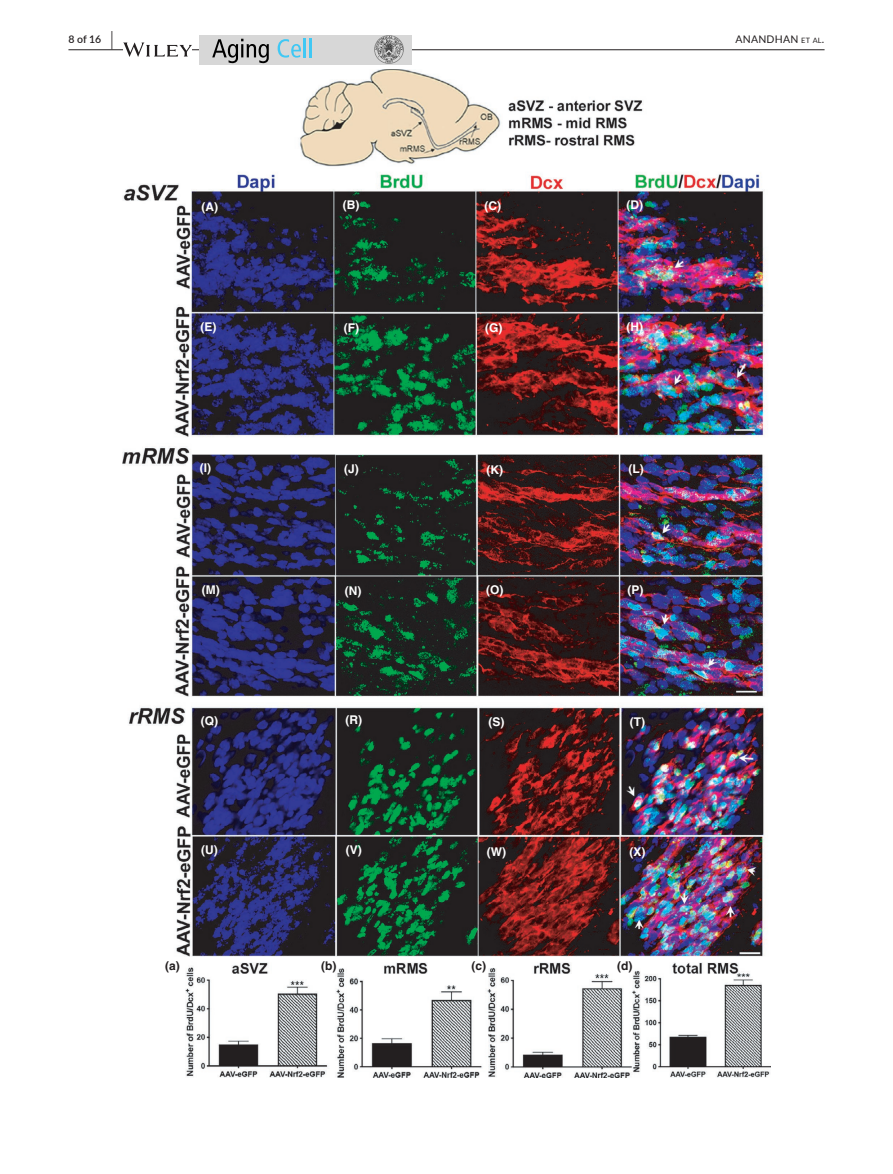
<style>
.page{position:relative;width:893px;height:1174px;background:#fff}
.page>*{position:absolute;margin:0;border:0;box-sizing:border-box;transform-origin:0 0}
.t1{font:700 12px "Helvetica";color:#fff}
.t2{font:700 12px "Helvetica";color:#231f20}
.t3{font:10.5px "Lato";letter-spacing:.025em;color:#231f20}
.t4{font:600 10.5px "Lato";color:#231f20}
.s1{font-size:19.5px}
.s2{font-size:7.35px}
</style>
<div class="page">
<hr style="left:68px;top:49px;width:756px;height:1px;background:#231f20">
<svg style="left:123px;top:42px;width:69px;height:15px"></svg>
<div style="left:200px;top:35px;width:212px;height:29px;background:#d7d7d7"></div>
<svg style="left:212px;top:39px;width:57px;height:24px"></svg>
<svg style="left:278px;top:38px;width:28px;height:20px"></svg>
<hr style="left:309px;top:38px;width:3px;height:19px;background:#40c8f4">
<img style="left:375px;top:35px;width:28px;height:29px">
<img style="left:122px;top:69px;width:648px;height:1008px">
<p class="t4" style="left:68px;top:31px;width:46px">8 of 16 <span class="s1">|</span></p>
<p class="t3" style="left:735px;top:31px;width:90px">ANANDHAN <span class="s2">et al</span>.</p>
<p class="t1" style="left:202px;top:200px;width:18px">(A)</p>
<p class="t1" style="left:343px;top:198px;width:18px">(B)</p>
<p class="t1" style="left:484px;top:198px;width:18px">(C)</p>
<p class="t1" style="left:626px;top:198px;width:18px">(D)</p>
<p class="t1" style="left:201px;top:320px;width:17px">(E)</p>
<p class="t1" style="left:344px;top:320px;width:17px">(F)</p>
<p class="t1" style="left:485px;top:320px;width:19px">(G)</p>
<p class="t1" style="left:626px;top:320px;width:18px">(H)</p>
<p class="t1" style="left:200px;top:460px;width:13px">(I)</p>
<p class="t1" style="left:344px;top:462px;width:16px">(J)</p>
<p class="t1" style="left:486px;top:462px;width:18px">(K)</p>
<p class="t1" style="left:628px;top:461px;width:17px">(L)</p>
<p class="t1" style="left:202px;top:582px;width:19px">(M)</p>
<p class="t1" style="left:345px;top:583px;width:18px">(N)</p>
<p class="t1" style="left:486px;top:582px;width:19px">(O)</p>
<p class="t1" style="left:627px;top:582px;width:17px">(P)</p>
<p class="t1" style="left:201px;top:713px;width:19px">(Q)</p>
<p class="t1" style="left:345px;top:712px;width:18px">(R)</p>
<p class="t1" style="left:489px;top:714px;width:17px">(S)</p>
<p class="t1" style="left:630px;top:714px;width:17px">(T)</p>
<p class="t1" style="left:201px;top:842px;width:18px">(U)</p>
<p class="t1" style="left:346px;top:842px;width:17px">(V)</p>
<p class="t1" style="left:487px;top:845px;width:21px">(W)</p>
<p class="t1" style="left:629px;top:844px;width:17px">(X)</p>
<p class="t2" style="left:165px;top:959px;width:16px">(a)</p>
<p class="t2" style="left:321px;top:959px;width:17px">(b)</p>
<p class="t2" style="left:471px;top:959px;width:16px">(c)</p>
<p class="t2" style="left:617px;top:959px;width:17px">(d)</p>
</div>
